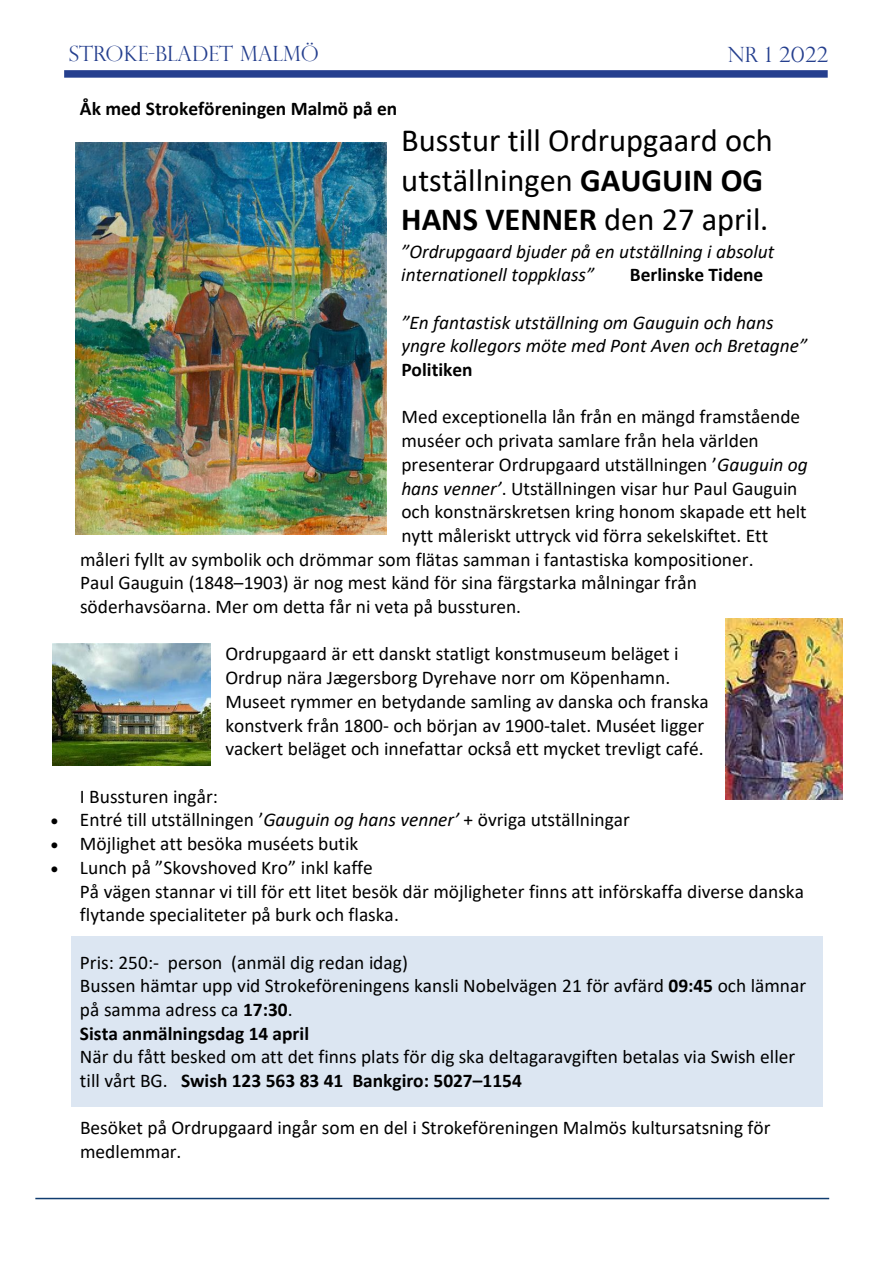
<style>
.page{position:relative;width:893px;height:1263px;background:#fff}
.page>*{position:absolute;margin:0;border:0;box-sizing:border-box;transform-origin:0 0}
.t1{font:32.4px/39.5px "Calibri";color:#000}
.t2{font:300 21px "Perpetua Titling";color:#253f8e}
.t3{font:19.35px/23.7px "Calibri";color:#000}
.t4{font:italic 19.35px/23.7px "Calibri";color:#000}
.t5{font:700 19.35px "Calibri";color:#000}
.s1{font-weight:700}
.s2{font-weight:700;font-style:normal}
.s3{font-style:italic}
</style>
<div class="page">
<div style="left:64px;top:70px;width:764px;height:8px;background:#253f8e"></div>
<hr style="left:35px;top:1198px;width:794px;height:1px;background:#103c6f">
<div style="left:71px;top:936px;width:751px;height:170px;background:#dce6f2"></div>
<img style="left:76px;top:143px;width:311px;height:391px">
<img style="left:726px;top:619px;width:116px;height:181px">
<img style="left:53px;top:643px;width:158px;height:123px">
<p class="t2" style="left:69px;top:41px;width:251px">STROKE-BLADET MALMÖ</p>
<p class="t2" style="left:728px;top:42px;width:102px">Nr 1 2022</p>
<p class="t5" style="left:80px;top:95px;width:319px">Åk med Strokeföreningen Malmö på en</p>
<p class="t1" style="left:401px;top:120px;width:373px">Busstur till Ordrupgaard och utställningen <span class="s1">GAUGUIN OG<br>HANS VENNER</span> den 27 april.</p>
<p class="t4" style="left:401px;top:238px;width:374px">”Ordrupgaard bjuder på en utställning i absolut internationell toppklass”</p>
<p class="t5" style="left:630px;top:261px;width:135px">Berlinske Tidene</p>
<p class="t4" style="left:401px;top:309px;width:407px">”En fantastisk utställning om Gauguin och hans yngre kollegors möte med Pont Aven och Bretagne”<br><span class="s2">Politiken</span></p>
<p class="t3" style="left:401px;top:405px;width:400px">Med exceptionella lån från en mängd framstående</p>
<p class="t3" style="left:401px;top:428px;width:359px">muséer och privata samlare från hela världen</p>
<p class="t3" style="left:401px;top:452px;width:408px">presenterar Ordrupgaard utställningen ’<span class="s3">Gauguin og</span></p>
<p class="t3" style="left:401px;top:476px;width:398px"><span class="s3">hans venner’</span>. Utställningen visar hur Paul Gauguin</p>
<p class="t3" style="left:401px;top:500px;width:407px">och konstnärskretsen kring honom skapade ett helt</p>
<p class="t3" style="left:401px;top:523px;width:368px">nytt måleriskt uttryck vid förra sekelskiftet. Ett</p>
<p class="t3" style="left:80px;top:547px;width:675px">måleri fyllt av symbolik och drömmar som flätas samman i fantastiska kompositioner.</p>
<p class="t3" style="left:80px;top:571px;width:618px">Paul Gauguin (1848–1903) är nog mest känd för sina färgstarka målningar från</p>
<p class="t3" style="left:80px;top:594px;width:443px">söderhavsöarna. Mer om detta får ni veta på bussturen.</p>
<p class="t3" style="left:225px;top:642px;width:485px">Ordrupgaard är ett danskt statligt konstmuseum beläget i Ordrup nära Jægersborg Dyrehave norr om Köpenhamn.<br>Museet rymmer en betydande samling av danska och franska konstverk från 1800- och början av 1900-talet. Muséet ligger vackert beläget och innefattar också ett mycket trevligt café.</p>
<p class="t3" style="left:80px;top:784px;width:140px">I Bussturen ingår:</p>
<p class="t3" style="left:51px;top:808px;width:581px">• Entré till utställningen ’<span class="s3">Gauguin og hans venner’</span> + övriga utställningar</p>
<p class="t3" style="left:51px;top:831px;width:309px">• Möjlighet att besöka muséets butik</p>
<p class="t3" style="left:80px;top:855px;width:725px;text-indent:-29px">• Lunch på ”Skovshoved Kro” inkl kaffe<br>På vägen stannar vi till för ett litet besök där möjligheter finns att införskaffa diverse danska flytande specialiteter på burk och flaska.</p>
<p class="t3" style="left:80px;top:950px;width:728px">Pris: 250:- person (anmäl dig redan idag)<br>Bussen hämtar upp vid Strokeföreningens kansli Nobelvägen 21 för avfärd <span class="s1">09:45</span> och lämnar på samma adress ca <span class="s1">17:30</span>.<br><span class="s1">Sista anmälningsdag 14 april<br></span>När du fått besked om att det finns plats för dig ska deltagaravgiften betalas via Swish eller till vårt BG. <span class="s1">Swish 123 563 83 41 Bankgiro: 5027–1154</span></p>
<p class="t3" style="left:80px;top:1115px;width:692px">Besöket på Ordrupgaard ingår som en del i Strokeföreningen Malmös kultursatsning för medlemmar.</p>
</div>
